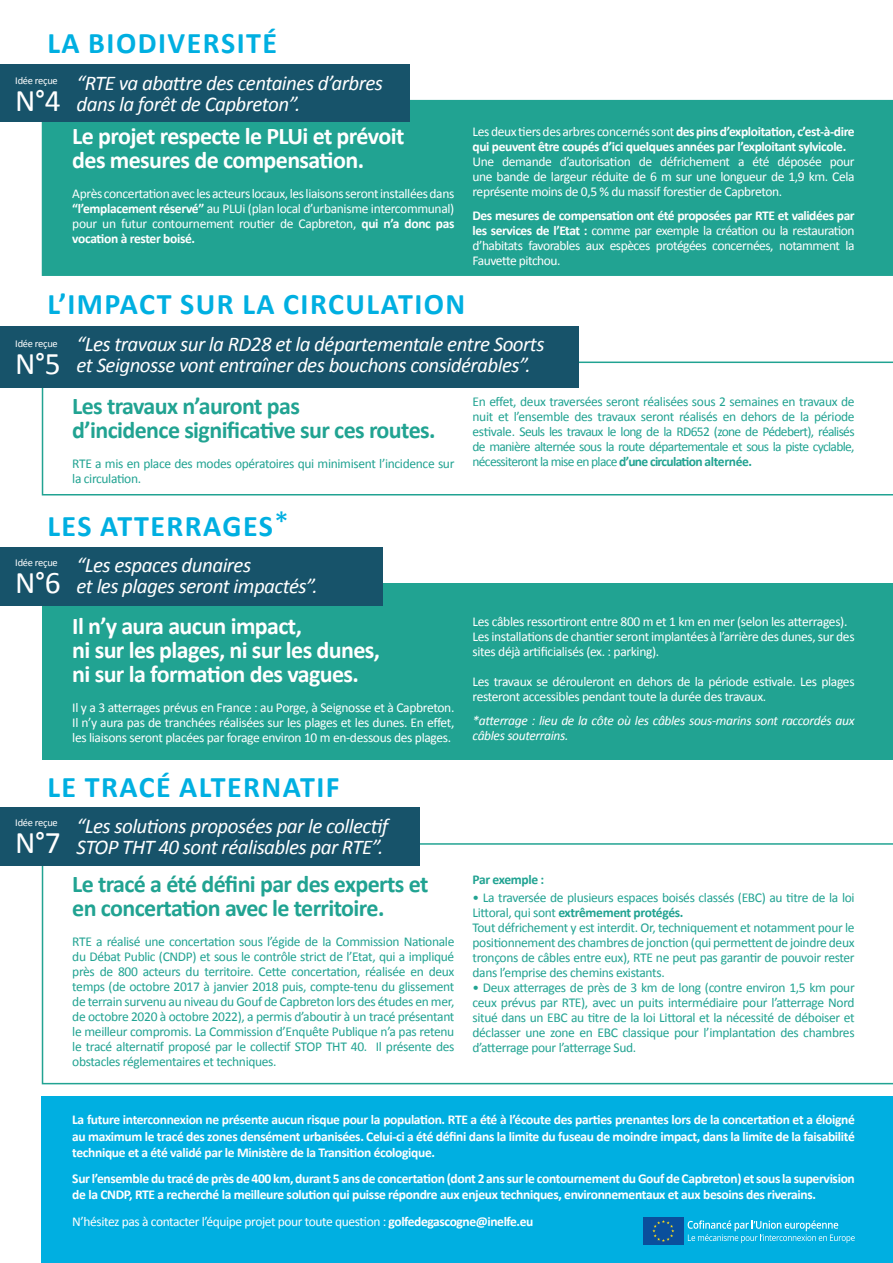
<style>
.page{position:relative;width:893px;height:1263px;background:#fff}
.page>*{position:absolute;margin:0;border:0;box-sizing:border-box;transform-origin:0 0}
.t1{font:31.5px "Calibri";color:#fff}
.t2{font:700 30px "Calibri";letter-spacing:.05em;color:#00afe1}
.t3{font:700 24px/24px "Calibri";letter-spacing:-.025em;color:#fff}
.t4{font:700 24px/24px "Calibri";letter-spacing:-.025em;color:#21a392}
.t5{font:italic 21px/21px "Calibri";letter-spacing:-.025em;color:#fff}
.t6{font:13.5px/15px "Calibri";letter-spacing:-.025em;color:#21a392;text-align:justify}
.t7{font:13.5px/15px "Calibri";letter-spacing:-.025em;color:#fff;text-align:justify}
.t8{font:700 13.5px/16.5px "Calibri";letter-spacing:-.025em;color:#fff}
.t9{font:italic 13.5px/15px "Calibri";letter-spacing:-.025em;color:#fff}
.t10{font:700 13.5px "Calibri";letter-spacing:-.025em;color:#21a392}
.t11{font:10.5px "Calibri";letter-spacing:-.025em;color:#fff}
.s1{font-weight:700}
.s2{font-weight:400}
</style>
<div class="page">
<div style="left:42px;top:1097px;width:851px;height:166px;background:#00afe1"></div>
<div style="left:42px;top:100px;width:851px;height:176px;background:#21a392"></div>
<div style="left:0;top:64px;width:410px;height:58px;background:#17536a"></div>
<svg style="left:42px;top:362px;width:851px;height:133px"></svg>
<div style="left:0;top:326px;width:578px;height:61px;background:#17536a"></div>
<div style="left:43px;top:583px;width:850px;height:176px;background:#21a392"></div>
<div style="left:0;top:547px;width:383px;height:58px;background:#17536a"></div>
<svg style="left:42px;top:843px;width:851px;height:241px"></svg>
<div style="left:0;top:807px;width:419px;height:59px;background:#17536a"></div>
<div style="left:643px;top:1217px;width:41px;height:27px;background:#0a4f9c"></div>
<svg style="left:652px;top:1220px;width:22px;height:22px"></svg>
<svg style="left:688px;top:1220px;width:167px;height:23px"></svg>
<h2 class="t2" style="left:47px;top:22px;width:231px">LA BIODIVERSITÉ</h2>
<p class="t11" style="left:15px;top:73px;width:44px">Idée reçue</p>
<h1 class="t1" style="left:15px;top:78px;width:47px">N°4</h1>
<h3 class="t5" style="left:77px;top:71px;width:308px">“RTE va abattre des centaines d’arbres dans la forêt de Capbreton”.</h3>
<h3 class="t3" style="left:72px;top:123px;width:334px">Le projet respecte le PLUi et prévoit des mesures de compensation.</h3>
<p class="t7" style="left:72px;top:186px;width:384px">Après concertation avec les acteurs locaux, les liaisons seront installées dans <span class="s1">“l’emplacement réservé”</span> au PLUi (plan local d’urbanisme intercommunal) pour un futur contournement routier de Capbreton, <span class="s1">qui n’a donc pas vocation à rester boisé.</span></p>
<p class="t8" style="left:472px;top:124px;width:384px;line-height:15px"><span class="s2">Les deux tiers des arbres concernés sont</span> des pins d’exploitation, c’est-à-dire qui peuvent être coupés d’ici quelques années par l’exploitant sylvicole.</p>
<p class="t7" style="left:472px;top:154px;width:384px">Une demande d’autorisation de défrichement a été déposée pour une bande de largeur réduite de 6 m sur une longueur de 1,9 km. Cela représente moins de 0,5 % du massif forestier de Capbreton.</p>
<p class="t7" style="left:472px;top:208px;width:384px"><span class="s1">Des mesures de compensation ont été proposées par RTE et validées par les services de l’Etat :</span> comme par exemple la création ou la restauration d’habitats favorables aux espèces protégées concernées, notamment la Fauvette pitchou.</p>
<h2 class="t2" style="left:47px;top:283px;width:420px">L’IMPACT SUR LA CIRCULATION</h2>
<p class="t11" style="left:15px;top:337px;width:44px">Idée reçue</p>
<h1 class="t1" style="left:15px;top:342px;width:47px">N°5</h1>
<h3 class="t5" style="left:77px;top:333px;width:470px">“Les travaux sur la RD28 et la départementale entre Soorts et Seignosse vont entraîner des bouchons considérables”.</h3>
<h3 class="t4" style="left:72px;top:393px;width:365px">Les travaux n’auront pas<br>d’incidence significative sur ces routes.</h3>
<p class="t6" style="left:72px;top:455px;width:384px">RTE a mis en place des modes opératoires qui minimisent l’incidence sur la circulation.</p>
<p class="t6" style="left:472px;top:393px;width:384px">En effet, deux traversées seront réalisées sous 2 semaines en travaux de nuit et l’ensemble des travaux seront réalisés en dehors de la période estivale. Seuls les travaux le long de la RD652 (zone de Pédebert), réalisés de manière alternée sous la route départementale et sous la piste cyclable, nécessiteront la mise en place <span class="s1">d’une circulation alternée.</span></p>
<h2 class="t2" style="left:47px;top:505px;width:243px">LES ATTERRAGES<span class="s2">*</span></h2>
<p class="t11" style="left:15px;top:555px;width:44px">Idée reçue</p>
<h1 class="t1" style="left:15px;top:561px;width:47px">N°6</h1>
<h3 class="t5" style="left:77px;top:554px;width:243px">“Les espaces dunaires<br>et les plages seront impactés”.</h3>
<h3 class="t3" style="left:72px;top:613px;width:309px">Il n’y aura aucun impact,<br>ni sur les plages, ni sur les dunes, ni sur la formation des vagues.</h3>
<p class="t7" style="left:72px;top:699px;width:384px">Il y a 3 atterrages prévus en France : au Porge, à Seignosse et à Capbreton.<br>Il n’y aura pas de tranchées réalisées sur les plages et les dunes. En effet, les liaisons seront placées par forage environ 10 m en-dessous des plages.</p>
<h2 class="t2" style="left:47px;top:766px;width:294px">LE TRACÉ ALTERNATIF</h2>
<p class="t11" style="left:15px;top:815px;width:44px">Idée reçue</p>
<h1 class="t1" style="left:15px;top:821px;width:47px">N°7</h1>
<h3 class="t5" style="left:77px;top:815px;width:313px">“Les solutions proposées par le collectif<br>STOP THT 40 sont réalisables par RTE”.</h3>
<h3 class="t4" style="left:72px;top:871px;width:358px">Le tracé a été défini par des experts et en concertation avec le territoire.</h3>
<p class="t6" style="left:72px;top:934px;width:384px">RTE a réalisé une concertation sous l’égide de la Commission Nationale du Débat Public (CNDP) et sous le contrôle strict de l’Etat, qui a impliqué près de 800 acteurs du territoire. Cette concertation, réalisée en deux temps (de octobre 2017 à janvier 2018 puis, compte-tenu du glissement de terrain survenu au niveau du Gouf de Capbreton lors des études en mer, de octobre 2020 à octobre 2022), a permis d’aboutir à un tracé présentant le meilleur compromis. La Commission d’Enquête Publique n’a pas retenu le tracé alternatif proposé par le collectif STOP THT 40. Il présente des obstacles réglementaires et techniques.</p>
<p class="t7" style="left:472px;top:613px;width:384px;text-align:left">Les câbles ressortiront entre 800 m et 1 km en mer (selon les atterrages).<br>Les installations de chantier seront implantées à l’arrière des dunes, sur des sites déjà artificialisés (ex. : parking).</p>
<p class="t7" style="left:472px;top:673px;width:384px">Les travaux se dérouleront en dehors de la période estivale. Les plages resteront accessibles pendant toute la durée des travaux.</p>
<p class="t9" style="left:472px;top:712px;width:384px">*atterrage : lieu de la côte où les câbles sous-marins sont raccordés aux câbles souterrains.</p>
<p class="t10" style="left:472px;top:870px;width:73px">Par exemple :</p>
<p class="t6" style="left:472px;top:890px;width:384px;text-align:left">• La traversée de plusieurs espaces boisés classés (EBC) au titre de la loi Littoral, qui sont <span class="s1">extrêmement protégés.<br></span>Tout défrichement y est interdit. Or, techniquement et notamment pour le positionnement des chambres de jonction (qui permettent de joindre deux tronçons de câbles entre eux), RTE ne peut pas garantir de pouvoir rester dans l’emprise des chemins existants.</p>
<p class="t6" style="left:472px;top:980px;width:384px">• Deux atterrages de près de 3 km de long (contre environ 1,5 km pour ceux prévus par RTE), avec un puits intermédiaire pour l’atterrage Nord situé dans un EBC au titre de la loi Littoral et la nécessité de déboiser et déclasser une zone en EBC classique pour l’implantation des chambres d’atterrage pour l’atterrage Sud.</p>
<p class="t8" style="left:72px;top:1111px;width:784px;text-align:justify">La future interconnexion ne présente aucun risque pour la population. RTE a été à l’écoute des parties prenantes lors de la concertation et a éloigné au maximum le tracé des zones densément urbanisées. Celui-ci a été défini dans la limite du fuseau de moindre impact, dans la limite de la faisabilité technique et a été validé par le Ministère de la Transition écologique.</p>
<p class="t8" style="left:72px;top:1169px;width:784px">Sur l’ensemble du tracé de près de 400 km, durant 5 ans de concertation (dont 2 ans sur le contournement du Gouf de Capbreton) et sous la supervision de la CNDP, RTE a recherché la meilleure solution qui puisse répondre aux enjeux techniques, environnementaux et aux besoins des riverains.</p>
<p class="t7" style="left:72px;top:1214px;width:463px">N’hésitez pas à contacter l’équipe projet pour toute question : <span class="s1">golfedegascogne@inelfe.eu</span></p>
</div>
